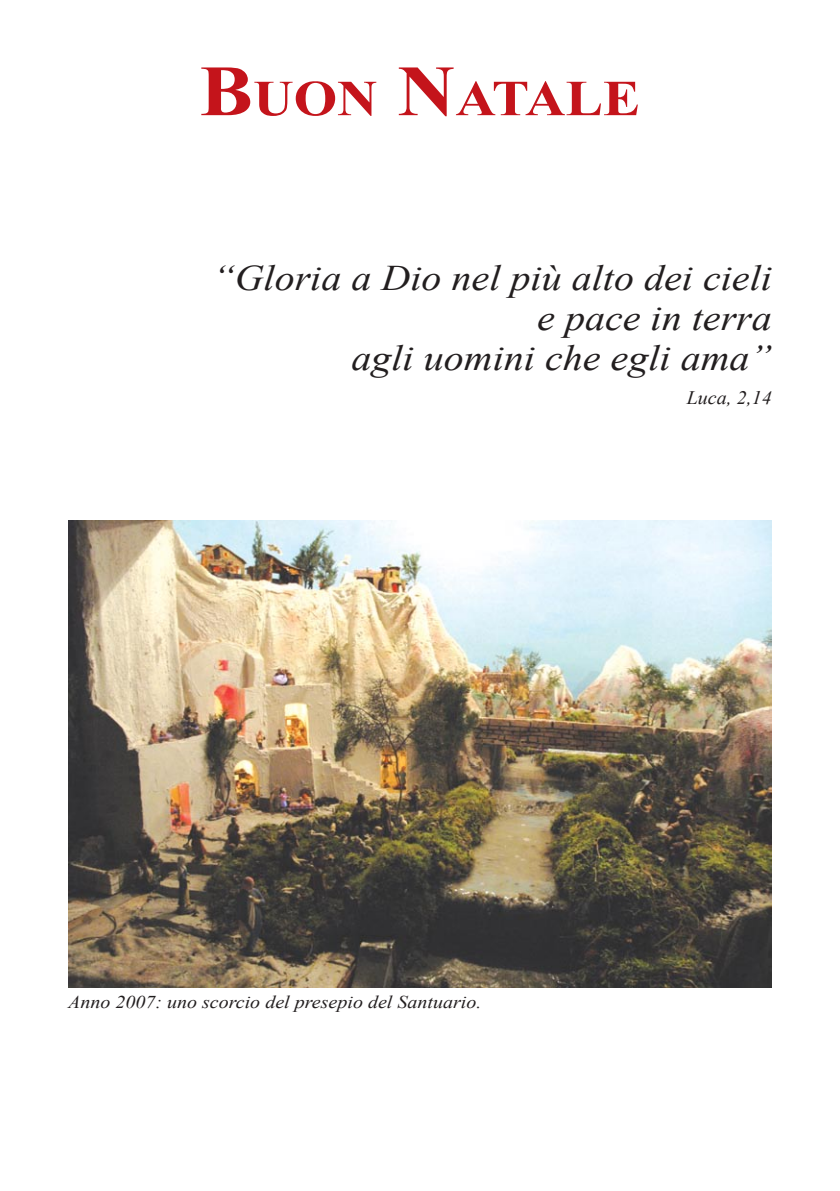
<style>
.page{position:relative;width:840px;height:1191px;background:#fff}
.page>*{position:absolute;margin:0;border:0;box-sizing:border-box;transform-origin:0 0}
.t1{font:700 50.4px "Times New Roman";color:#c4141b;scale:1.11 1}
.t2{font:italic 36px "Times New Roman";color:#221e1f;scale:1.11 1}
.t3{font:italic 19px "Times New Roman";color:#221e1f;scale:1.05 1}
.t4{font:italic 18px "Times New Roman";color:#221e1f;scale:1.11 1}
.s1{font-size:72px}
</style>
<div class="page">
<img style="left:68px;top:520px;width:703px;height:468px">
<p class="t1" style="left:199px;top:63px;width:398px"><span class="s1">B</span>UON <span class="s1">N</span>ATALE</p>
<p class="t2" style="left:212px;top:253px;width:505px">“Gloria a Dio nel più alto dei cieli</p>
<p class="t2" style="left:537px;top:293px;width:213px">e pace in terra</p>
<p class="t2" style="left:351px;top:333px;width:380px">agli uomini che egli ama”</p>
<p class="t3" style="left:686px;top:384px;width:82px">Luca, 2,14</p>
<p class="t4" style="left:68px;top:989px;width:374px">Anno 2007: uno scorcio del presepio del Santuario.</p>
</div>
